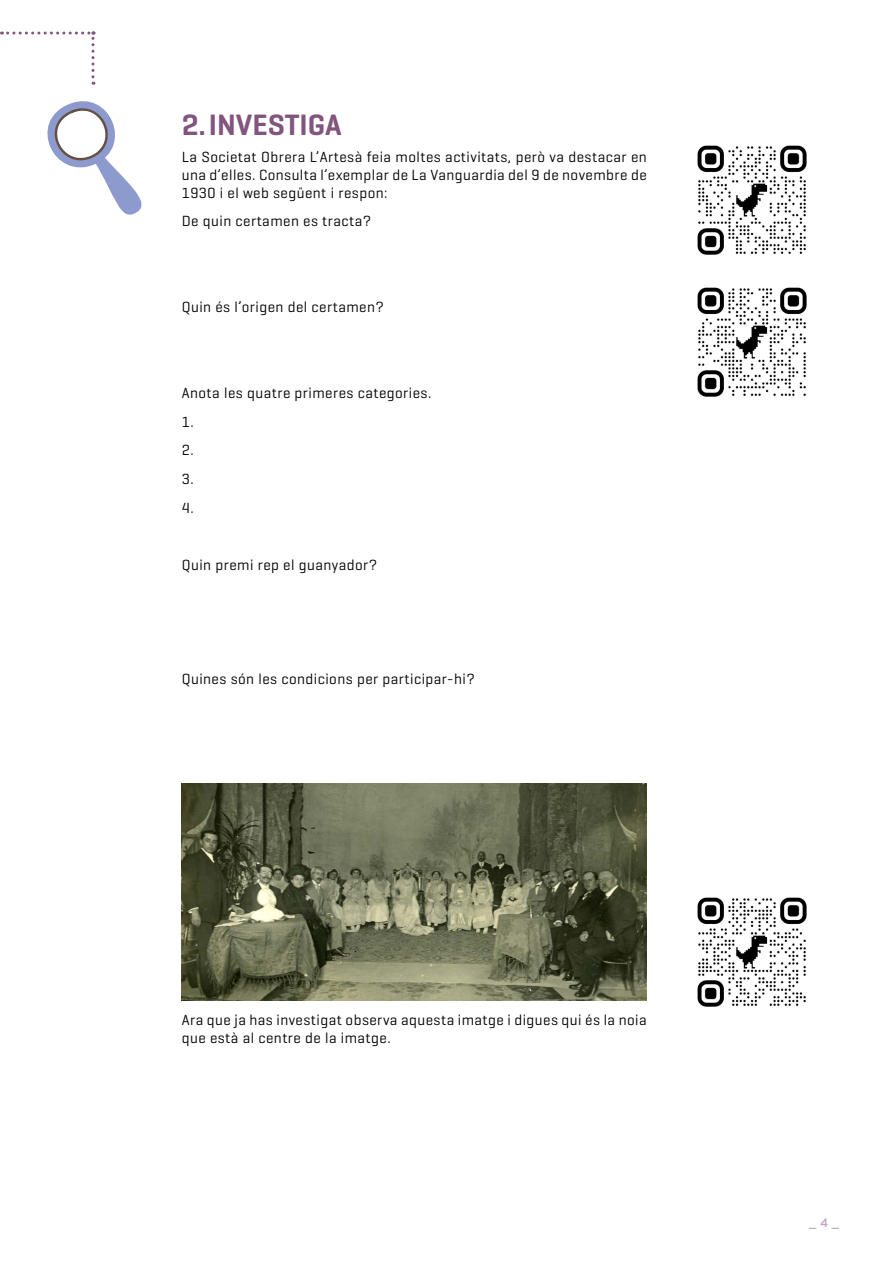
<style>
.page{position:relative;width:893px;height:1263px;background:#fff}
.page>*{position:absolute;margin:0;border:0;box-sizing:border-box;transform-origin:0 0}
.t1{font:600 30px "Geogrotesque";color:#81557e}
.t2{font:15px/28.7px "Geogrotesque";letter-spacing:.03em;color:#000}
.t3{font:500 12px "Gotham";color:#bca5bb}
</style>
<div class="page">
<img style="left:182px;top:783px;width:465px;height:217px">
<svg style="left:2px;top:32px;width:140px;height:183px"></svg>
<img style="left:697px;top:897px;width:110px;height:110px">
<img style="left:697px;top:145px;width:110px;height:110px">
<img style="left:697px;top:287px;width:110px;height:110px">
<h1 class="t1" style="left:182px;top:106px;width:161px">2.INVESTIGA</h1>
<p class="t2" style="left:182px;top:147px;width:466px;line-height:18px;text-align:justify">La Societat Obrera L’Artesà feia moltes activitats, però va destacar en una d’elles. Consulta l’exemplar de La Vanguardia del 9 de novembre de 1930 i el web següent i respon:</p>
<p class="t2" style="left:182px;top:206px;width:191px">De quin certamen es tracta?</p>
<p class="t2" style="left:182px;top:292px;width:204px">Quin és l’origen del certamen?</p>
<p class="t2" style="left:182px;top:378px;width:251px">Anota les quatre primeres categories.<br>1.<br>2.<br>3.<br>4.</p>
<p class="t2" style="left:182px;top:550px;width:197px">Quin premi rep el guanyador?</p>
<p class="t2" style="left:182px;top:664px;width:295px">Quines són les condicions per participar-hi?</p>
<p class="t2" style="left:182px;top:1010px;width:466px;line-height:18px">Ara que ja has investigat observa aquesta imatge i digues qui és la noia que està al centre de la imatge.</p>
<p class="t3" style="left:809px;top:1215px;width:31px">_ 4 _</p>
</div>
